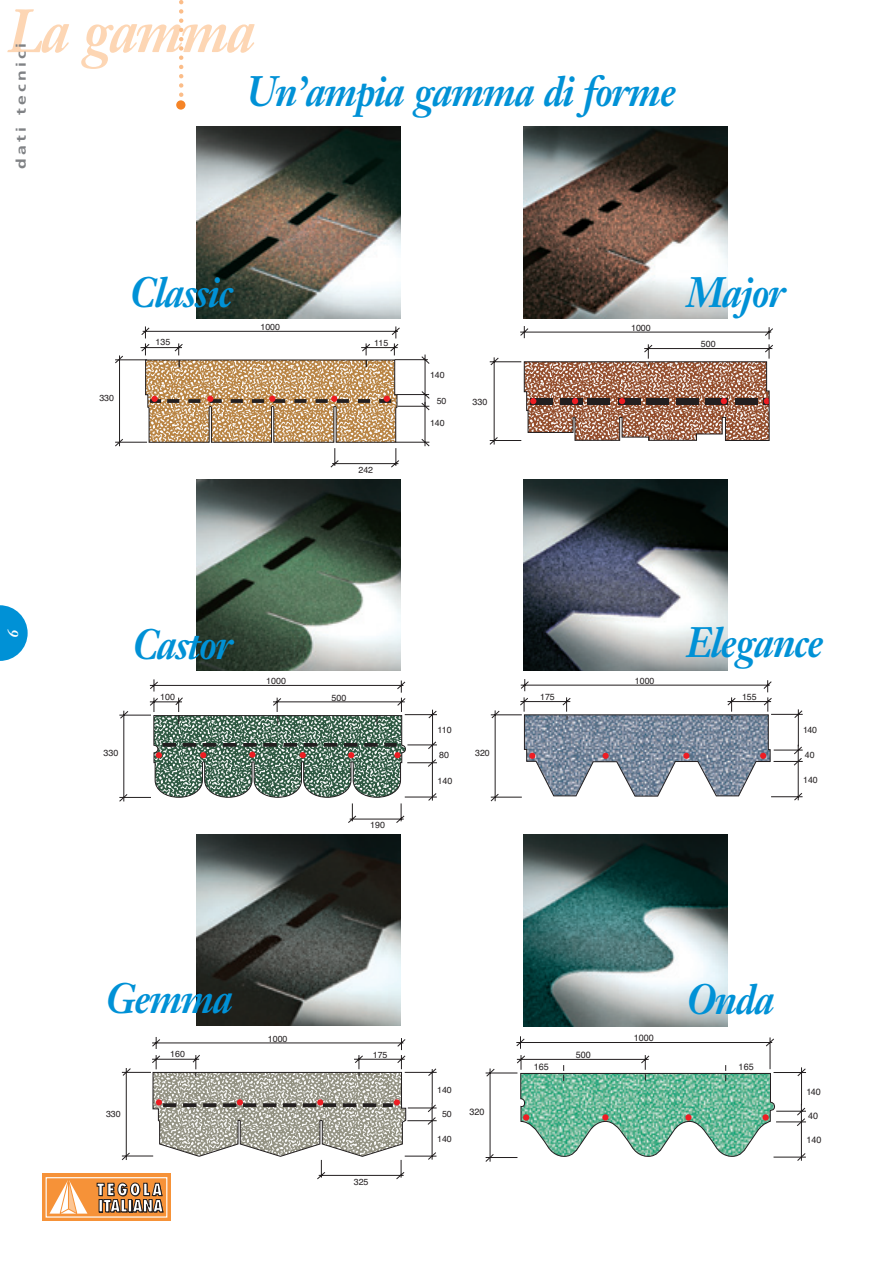
<style>
.page{position:relative;width:893px;height:1263px;background:#fff}
.page>*{position:absolute;margin:0;border:0;box-sizing:border-box;transform-origin:0 0}
.t1{font:italic 700 60px "Janson Text";letter-spacing:-.03em;color:#fdd6b4;scale:.9 1}
.t2{font:italic 700 42px "Janson Text";letter-spacing:-.03em;color:#0091d6;scale:.9 1}
.t3{font:italic 700 15px "Janson Text";color:#fff}
.t4{font:700 13.5px "Frutiger";letter-spacing:.185em;color:#808285;scale:1.3 1}
.t5{font:9.15px "Helvetica";color:#231f20}
.t6{font:8.85px "Helvetica";color:#231f20}
</style>
<div class="page">
<svg style="left:42px;top:1174px;width:129px;height:47px"></svg>
<div style="left:46px;top:1177px;width:121px;height:40px;border:1px solid #fff"></div>
<svg style="left:50px;top:1176px;width:37px;height:38px"></svg>
<svg style="left:179px;top:1px;width:4px;height:100px"></svg>
<svg style="left:0;top:605px;width:28px;height:56px"></svg>
<div style="left:176px;top:100px;width:9px;height:10px;background:#f58427;border-radius:50%"></div>
<img style="left:197px;top:127px;width:204px;height:191px">
<img style="left:523px;top:127px;width:204px;height:191px">
<svg style="left:115px;top:326px;width:315px;height:142px"></svg>
<svg style="left:489px;top:326px;width:284px;height:119px"></svg>
<img style="left:197px;top:479px;width:204px;height:191px">
<img style="left:523px;top:479px;width:204px;height:192px">
<svg style="left:119px;top:679px;width:318px;height:144px"></svg>
<div style="left:394px;top:752px;width:7px;height:6px;background:#ee1d23;border-radius:50%"></div>
<svg style="left:490px;top:679px;width:313px;height:123px"></svg>
<img style="left:197px;top:834px;width:204px;height:192px">
<img style="left:523px;top:835px;width:204px;height:191px">
<svg style="left:97px;top:1037px;width:340px;height:175px"></svg>
<svg style="left:485px;top:1036px;width:321px;height:126px"></svg>
<div style="left:523px;top:1114px;width:6px;height:7px;background:#ee1d23;border-radius:50%"></div>
<div style="left:602px;top:1114px;width:6px;height:7px;background:#ee1d23;border-radius:50%"></div>
<svg style="left:685px;top:1114px;width:7px;height:7px"></svg>
<svg style="left:762px;top:1114px;width:7px;height:7px"></svg>
<h1 class="t1" style="left:8px;top:9px;width:276px">La gamma</h1>
<h3 class="t4" style="left:16px;top:169px;width:98px;rotate:-90deg">dati tecnici</h3>
<h2 class="t2" style="left:246px;top:75px;width:479px">Un’ampia gamma di forme</h2>
<h2 class="t2" style="left:130px;top:276px;width:116px">Classic</h2>
<h2 class="t2" style="left:687px;top:276px;width:111px">Major</h2>
<h3 class="t3" style="left:7px;top:638px;width:10px;rotate:-90deg">6</h3>
<p class="t6" style="left:99px;top:395px;width:16px">330</p>
<p class="t6" style="left:260px;top:324px;width:21px">1000</p>
<p class="t6" style="left:156px;top:339px;width:16px">135</p>
<p class="t6" style="left:374px;top:340px;width:16px">115</p>
<p class="t6" style="left:358px;top:467px;width:16px">242</p>
<p class="t6" style="left:430px;top:372px;width:16px">140</p>
<p class="t6" style="left:437px;top:398px;width:11px">50</p>
<p class="t6" style="left:430px;top:420px;width:16px">140</p>
<p class="t6" style="left:472px;top:399px;width:16px">330</p>
<p class="t6" style="left:631px;top:324px;width:21px">1000</p>
<p class="t6" style="left:701px;top:341px;width:16px">500</p>
<h2 class="t2" style="left:132px;top:629px;width:113px">Castor</h2>
<p class="t6" style="left:266px;top:678px;width:21px">1000</p>
<p class="t6" style="left:160px;top:693px;width:16px">100</p>
<p class="t6" style="left:331px;top:694px;width:16px">500</p>
<p class="t6" style="left:103px;top:750px;width:16px">330</p>
<p class="t6" style="left:370px;top:822px;width:16px">190</p>
<h2 class="t2" style="left:687px;top:627px;width:154px">Elegance</h2>
<p class="t6" style="left:635px;top:677px;width:21px">1000</p>
<p class="t6" style="left:540px;top:694px;width:16px">175</p>
<p class="t6" style="left:742px;top:694px;width:16px">155</p>
<p class="t6" style="left:437px;top:726px;width:16px">110</p>
<p class="t6" style="left:439px;top:752px;width:11px">80</p>
<p class="t6" style="left:475px;top:749px;width:16px">320</p>
<p class="t6" style="left:803px;top:726px;width:15px">140</p>
<p class="t6" style="left:805px;top:751px;width:11px">40</p>
<p class="t6" style="left:437px;top:777px;width:16px">140</p>
<p class="t6" style="left:803px;top:777px;width:16px">140</p>
<h2 class="t2" style="left:105px;top:983px;width:143px">Gemma</h2>
<h2 class="t2" style="left:687px;top:983px;width:99px">Onda</h2>
<p class="t6" style="left:268px;top:1035px;width:21px">1000</p>
<p class="t5" style="left:634px;top:1034px;width:22px">1000</p>
<p class="t6" style="left:170px;top:1051px;width:16px">160</p>
<p class="t6" style="left:373px;top:1051px;width:16px">175</p>
<p class="t5" style="left:576px;top:1051px;width:17px">500</p>
<p class="t5" style="left:534px;top:1064px;width:17px">165</p>
<p class="t5" style="left:739px;top:1064px;width:17px">165</p>
<p class="t6" style="left:106px;top:1111px;width:16px">330</p>
<p class="t6" style="left:437px;top:1086px;width:16px">140</p>
<p class="t6" style="left:442px;top:1111px;width:11px">50</p>
<p class="t5" style="left:469px;top:1108px;width:17px">320</p>
<p class="t5" style="left:806px;top:1088px;width:16px">140</p>
<p class="t5" style="left:808px;top:1113px;width:12px">40</p>
<p class="t6" style="left:437px;top:1136px;width:16px">140</p>
<p class="t5" style="left:806px;top:1137px;width:17px">140</p>
<p class="t6" style="left:354px;top:1178px;width:16px">325</p>
</div>
